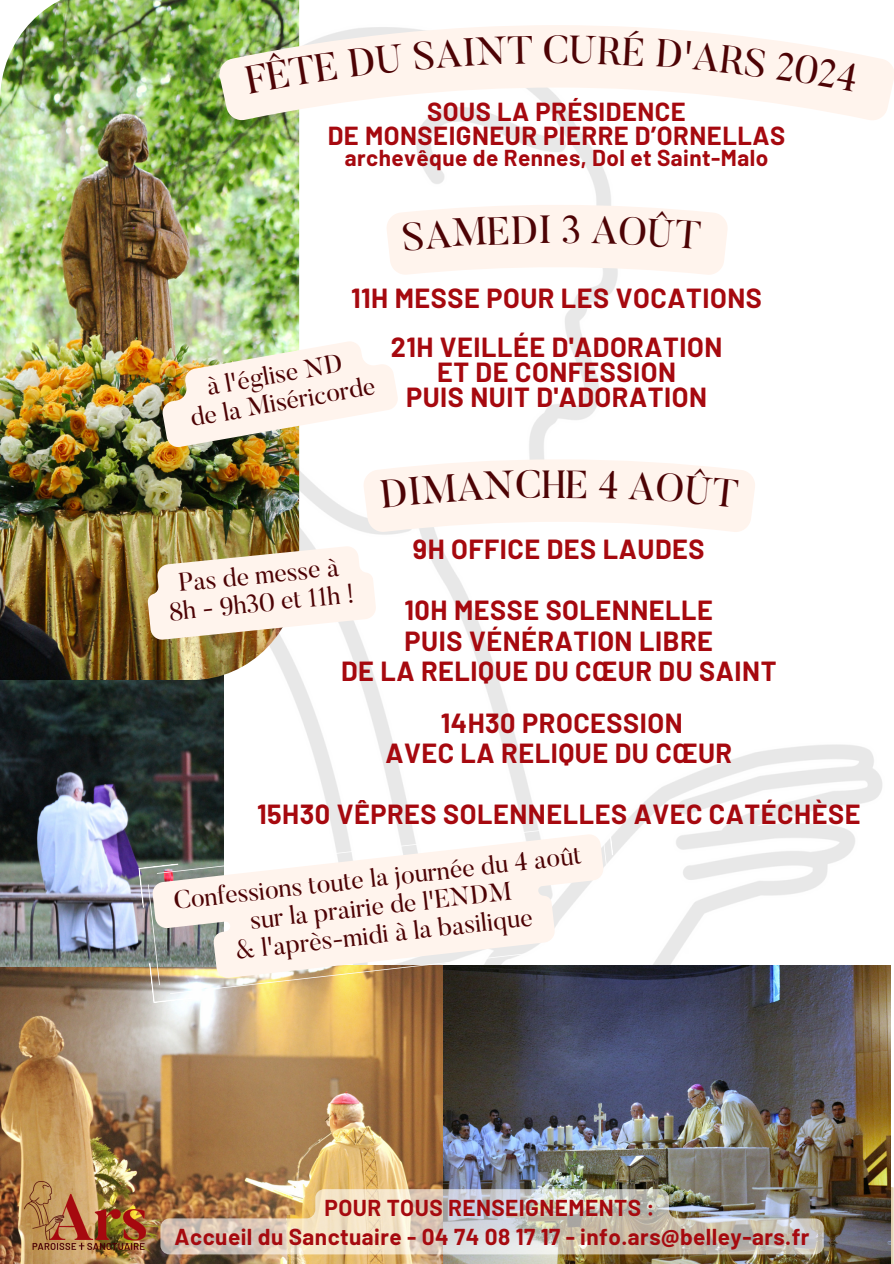
<style>
.page{position:relative;width:894px;height:1264px;background:#fff}
.page>*{position:absolute;margin:0;border:0;box-sizing:border-box;transform-origin:0 0}
.t1{font:39px "Butler";color:#4d0305}
.t2{font:700 27px/30.3px "Barlow";letter-spacing:.02em;color:#a6090f;text-align:center}
.t3{font:25.5px/28px "Butler";color:#4d0305;text-align:center}
.t4{font:700 25.5px/23.7px "Barlow";letter-spacing:.02em;color:#a6090f;text-align:center}
.t5{font:700 22.5px/29.2px "Barlow";letter-spacing:.02em;color:#a60a0f;text-align:center}
.t6{font:700 22.5px "Barlow";letter-spacing:.02em;color:#a6090f}
</style>
<div class="page">
<img style="left:223px;top:0;width:668px;height:1149px">
<img style="left:0;top:966px;width:443px;height:296px">
<img style="left:0;top:679px;width:223px;height:287px">
<img style="left:0;top:0;width:299px;height:679px">
<img style="left:443px;top:965px;width:446px;height:297px">
<img style="left:138px;top:815px;width:486px;height:188px">
<svg style="left:151px;top:833px;width:459px;height:152px;fill:#fff4ed"></svg>
<img style="left:24px;top:1181px;width:122px;height:68px">
<img style="left:160px;top:1189px;width:663px;height:65px">
<svg style="left:219px;top:25px;width:674px;height:95px;fill:#fff4ed"></svg>
<img style="left:156px;top:335px;width:243px;height:114px">
<svg style="left:144px;top:544px;width:233px;height:96px;background:#eee1d1"></svg>
<div style="left:244px;top:50px;width:93px;height:44px;background:#fff4ed"></div>
<div style="left:347px;top:43px;width:57px;height:34px;background:#fff4ed"></div>
<div style="left:413px;top:36px;width:119px;height:34px;background:#fff4ed"></div>
<div style="left:569px;top:29px;width:75px;height:37px;background:#fff4ed"></div>
<div style="left:656px;top:39px;width:110px;height:38px;background:#fff4ed"></div>
<div style="left:775px;top:51px;width:83px;height:41px;background:#fff4ed"></div>
<svg style="left:386px;top:202px;width:341px;height:73px"></svg>
<svg style="left:363px;top:459px;width:392px;height:73px"></svg>
<h1 class="t1" style="left:542px;top:35px;width:28px">C</h1>
<p class="t4" style="left:327px;top:99px;width:459px">SOUS LA PRÉSIDENCE<br>DE MONSEIGNEUR PIERRE D’ORNELLAS</p>
<p class="t6" style="left:345px;top:144px;width:425px">archevêque de Rennes, Dol et Saint-Malo</p>
<h1 class="t1" style="left:538px;top:214px;width:15px">I</h1>
<p class="t2" style="left:351px;top:272px;width:412px;line-height:49.5px">11H MESSE POUR LES VOCATIONS<br>21H VEILLÉE D'ADORATION</p>
<p class="t2" style="left:406px;top:359px;width:302px;line-height:24.8px">ET DE CONFESSION<br>PUIS NUIT D'ADORATION</p>
<p class="t3" style="left:184px;top:379px;width:189px;rotate:-10deg">à l'église ND<br>de la Miséricorde</p>
<h1 class="t1" style="left:541px;top:469px;width:25px">H</h1>
<h1 class="t2" style="left:413px;top:533px;width:293px">9H OFFICE DES LAUDES</h1>
<p class="t3" style="left:165px;top:573px;width:187px;rotate:-6deg">Pas de messe à<br>8h - 9h30 et 11h !</p>
<h2 class="t2" style="left:341px;top:594px;width:437px">10H MESSE SOLENNELLE<br>PUIS VÉNÉRATION LIBRE<br>DE LA RELIQUE DU CŒUR DU SAINT</h2>
<p class="t2" style="left:385px;top:706px;width:348px">14H30 PROCESSION<br>AVEC LA RELIQUE DU CŒUR</p>
<p class="t2" style="left:257px;top:798px;width:604px">15H30 VÊPRES SOLENNELLES AVEC CATÉCHÈSE</p>
<h2 class="t3" style="left:172px;top:887px;width:411px;rotate:-6deg">Confessions toute la journée du 4 août sur la prairie de l'ENDM<br>&amp; l'après-midi à la basilique</h2>
<p class="t5" style="left:175px;top:1192px;width:636px">POUR TOUS RENSEIGNEMENTS :<br>Accueil du Sanctuaire - 04 74 08 17 17 - info.ars@belley-ars.fr</p>
</div>
